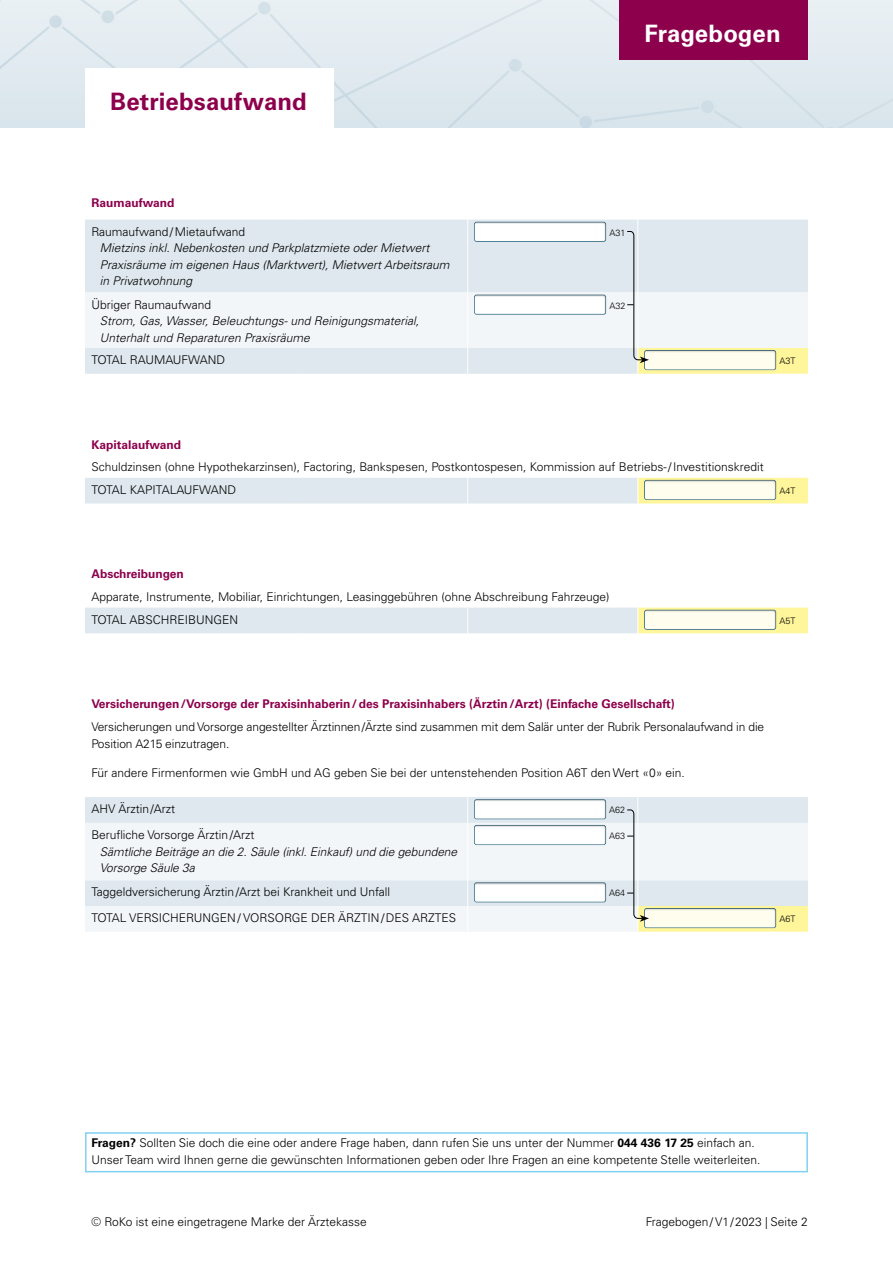
<style>
.page{position:relative;width:893px;height:1263px;background:#fff}
.page>*{position:absolute;margin:0;border:0;box-sizing:border-box;transform-origin:0 0}
.Haupttitel{font:700 24px "Univers LT Pro 65";letter-spacing:.005em;color:#8d004c}
.t1{font:700 24px "Univers LT Pro 65";color:#fff}
.Lauftext_8_Pt{font:300 12px/16.5px "Univers LT Pro 45";color:#000}
.Lauftext_8_Pt_Kursiv{font:italic 300 12px/16.5px "Univers LT Pro 45";color:#000}
.Untertitel{font:700 12px "Univers LT Pro 65";color:#8d004c}
.Lauftext_8_Pt-2{font:300 9px "Univers LT Pro 45";color:#000}
.s1{font-family:"Univers LT Pro 65";font-weight:700}
</style>
<div class="page">
<div style="left:0;top:0;width:893px;height:5px;background:#e9f0f4"></div>
<div style="left:0;top:5px;width:893px;height:123px;background:#e1eaf0"></div>
<svg style="left:48px;top:14px;width:15px;height:15px"></svg>
<div style="left:47px;top:13px;width:17px;height:17px;border:2px solid #fff;border-radius:50%"></div>
<div style="left:257px;top:1px;width:15px;height:15px;background:#d9e5ec;border-radius:50%"></div>
<div style="left:256px;top:0;width:17px;height:17px;border:2px solid #fff;border-radius:50%"></div>
<div style="left:508px;top:58px;width:15px;height:15px;background:#d1dfe7;border-radius:50%"></div>
<div style="left:507px;top:57px;width:17px;height:17px;border:2px solid #fff;border-radius:50%"></div>
<svg style="left:577px;top:114px;width:17px;height:14px"></svg>
<div style="left:700px;top:99px;width:15px;height:15px;background:#cedde6;border-radius:50%"></div>
<div style="left:699px;top:98px;width:17px;height:17px;border:2px solid #fff;border-radius:50%"></div>
<div style="left:619px;top:0;width:189px;height:60px;background:#8d004c"></div>
<div style="left:85px;top:1132px;width:723px;height:40px;border:2px solid #83d0f5"></div>
<div style="left:85px;top:220px;width:723px;height:72px;background:#dee8ee"></div>
<svg style="left:85px;top:292px;width:723px;height:639px"></svg>
<svg style="left:638px;top:348px;width:170px;height:584px"></svg>
<hr style="left:467px;top:220px;width:1px;height:72px;background:#fff">
<hr style="left:638px;top:220px;width:1px;height:72px;background:#fff">
<hr style="left:467px;top:292px;width:1px;height:56px;background:#fff">
<svg style="left:467px;top:348px;width:1px;height:26px"></svg>
<hr style="left:297px;top:374px;width:1px;height:58px;background:#fff">
<hr style="left:467px;top:374px;width:1px;height:58px;background:#fff">
<hr style="left:638px;top:374px;width:1px;height:58px;background:#fff">
<svg style="left:467px;top:478px;width:1px;height:25px"></svg>
<hr style="left:297px;top:503px;width:1px;height:59px;background:#fff">
<hr style="left:467px;top:503px;width:1px;height:59px;background:#fff">
<hr style="left:638px;top:503px;width:1px;height:59px;background:#fff">
<svg style="left:467px;top:608px;width:1px;height:25px"></svg>
<hr style="left:297px;top:633px;width:1px;height:59px;background:#fff">
<hr style="left:467px;top:633px;width:1px;height:59px;background:#fff">
<hr style="left:638px;top:633px;width:1px;height:59px;background:#fff">
<hr style="left:467px;top:823px;width:1px;height:57px;background:#fff">
<svg style="left:467px;top:902px;width:1px;height:29px"></svg>
<div style="left:461px;top:210px;width:159px;height:32px;background:#000;opacity:.2"></div>
<div style="left:461px;top:283px;width:159px;height:32px;background:#000;opacity:.2"></div>
<div style="left:632px;top:339px;width:158px;height:31px;background:#000;opacity:.2"></div>
<div style="left:632px;top:469px;width:158px;height:31px;background:#000;opacity:.2"></div>
<div style="left:632px;top:598px;width:158px;height:32px;background:#000;opacity:.2"></div>
<div style="left:461px;top:788px;width:159px;height:31px;background:#000;opacity:.2"></div>
<div style="left:461px;top:814px;width:159px;height:31px;background:#000;opacity:.2"></div>
<div style="left:461px;top:871px;width:159px;height:31px;background:#000;opacity:.2"></div>
<div style="left:632px;top:897px;width:158px;height:31px;background:#000;opacity:.2"></div>
<div style="left:85px;top:68px;width:248px;height:60px;background:#fff"></div>
<svg style="left:627px;top:231px;width:22px;height:143px"></svg>
<svg style="left:627px;top:797px;width:22px;height:135px"></svg>
<p class="Haupttitel" style="left:110px;top:85px;width:198px">Betriebsaufwand</p>
<p class="Untertitel" style="left:91px;top:195px;width:85px">Raumaufwand</p>
<p class="Lauftext_8_Pt" style="left:91px;top:223px;width:155px">Raumaufwand/Mietaufwand</p>
<p class="Lauftext_8_Pt_Kursiv" style="left:100px;top:240px;width:351px">Mietzins inkl. Nebenkosten und Parkplatzmiete oder Mietwert<br>Praxisräume im eigenen Haus (Marktwert), Mietwert Arbeitsraum in Privatwohnung</p>
<p class="Lauftext_8_Pt" style="left:91px;top:296px;width:121px">Übriger Raumaufwand</p>
<p class="Lauftext_8_Pt_Kursiv" style="left:100px;top:313px;width:321px">Strom, Gas, Wasser, Beleuchtungs- und Reinigungsmaterial,<br>Unterhalt und Reparaturen Praxisräume</p>
<h1 class="t1" style="left:645px;top:17px;width:138px">Fragebogen</h1>
<p class="Lauftext_8_Pt-2" style="left:609px;top:227px;width:18px">A31</p>
<p class="Lauftext_8_Pt-2" style="left:609px;top:299px;width:18px">A32</p>
<p class="Lauftext_8_Pt" style="left:91px;top:351px;width:135px">TOTAL RAUMAUFWAND</p>
<p class="Lauftext_8_Pt-2" style="left:779px;top:355px;width:18px">A3T</p>
<p class="Untertitel" style="left:91px;top:436px;width:91px">Kapitalaufwand</p>
<p class="Lauftext_8_Pt" style="left:91px;top:459px;width:674px">Schuldzinsen (ohne Hypothekarzinsen), Factoring, Bankspesen, Postkontospesen, Kommission auf Betriebs-/Investitionskredit</p>
<p class="Lauftext_8_Pt" style="left:91px;top:481px;width:146px">TOTAL KAPITALAUFWAND</p>
<p class="Lauftext_8_Pt-2" style="left:779px;top:485px;width:18px">A4T</p>
<p class="Untertitel" style="left:91px;top:566px;width:94px">Abschreibungen</p>
<p class="Lauftext_8_Pt" style="left:91px;top:588px;width:520px">Apparate, Instrumente, Mobiliar, Einrichtungen, Leasinggebühren (ohne Abschreibung Fahrzeuge)</p>
<p class="Lauftext_8_Pt" style="left:91px;top:611px;width:148px">TOTAL ABSCHREIBUNGEN</p>
<p class="Lauftext_8_Pt-2" style="left:779px;top:615px;width:18px">A5T</p>
<p class="Untertitel" style="left:91px;top:695px;width:585px">Versicherungen/Vorsorge der Praxisinhaberin/des Praxisinhabers (Ärztin/Arzt) (Einfache Gesellschaft)</p>
<p class="Lauftext_8_Pt" style="left:91px;top:718px;width:674px">Versicherungen und Vorsorge angestellter Ärztinnen/Ärzte sind zusammen mit dem Salär unter der Rubrik Personalaufwand in die<br>Position A215 einzutragen.</p>
<p class="Lauftext_8_Pt" style="left:91px;top:764px;width:595px">Für andere Firmenformen wie GmbH und AG geben Sie bei der untenstehenden Position A6T den Wert «0» ein.</p>
<p class="Lauftext_8_Pt" style="left:91px;top:800px;width:85px">AHV Ärztin/Arzt</p>
<p class="Lauftext_8_Pt-2" style="left:609px;top:804px;width:18px">A62</p>
<p class="Lauftext_8_Pt" style="left:91px;top:826px;width:164px">Berufliche Vorsorge Ärztin/Arzt</p>
<p class="Lauftext_8_Pt_Kursiv" style="left:100px;top:843px;width:359px">Sämtliche Beiträge an die 2. Säule (inkl. Einkauf) und die gebundene<br>Vorsorge Säule 3a</p>
<p class="Lauftext_8_Pt-2" style="left:609px;top:830px;width:18px">A63</p>
<p class="Lauftext_8_Pt" style="left:91px;top:883px;width:300px">Taggeldversicherung Ärztin/Arzt bei Krankheit und Unfall</p>
<p class="Lauftext_8_Pt-2" style="left:609px;top:887px;width:18px">A64</p>
<p class="Lauftext_8_Pt" style="left:91px;top:909px;width:366px">TOTAL VERSICHERUNGEN/ VORSORGE DER ÄRZTIN/DES ARZTES</p>
<p class="Lauftext_8_Pt-2" style="left:779px;top:913px;width:18px">A6T</p>
<p class="Lauftext_8_Pt" style="left:91px;top:1134px;width:670px"><span class="s1">Fragen?</span> Sollten Sie doch die eine oder andere Frage haben, dann rufen Sie uns unter der Nummer <span class="s1">044 436 17 25</span> einfach an.<br>Unser Team wird Ihnen gerne die gewünschten Informationen geben oder Ihre Fragen an eine kompetente Stelle weiterleiten.</p>
<p class="Lauftext_8_Pt" style="left:91px;top:1213px;width:277px">© RoKo ist eine eingetragene Marke der Ärztekasse</p>
<p class="Lauftext_8_Pt" style="left:646px;top:1213px;width:164px">Fragebogen/ V1/2023 | Seite 2</p>
</div>
